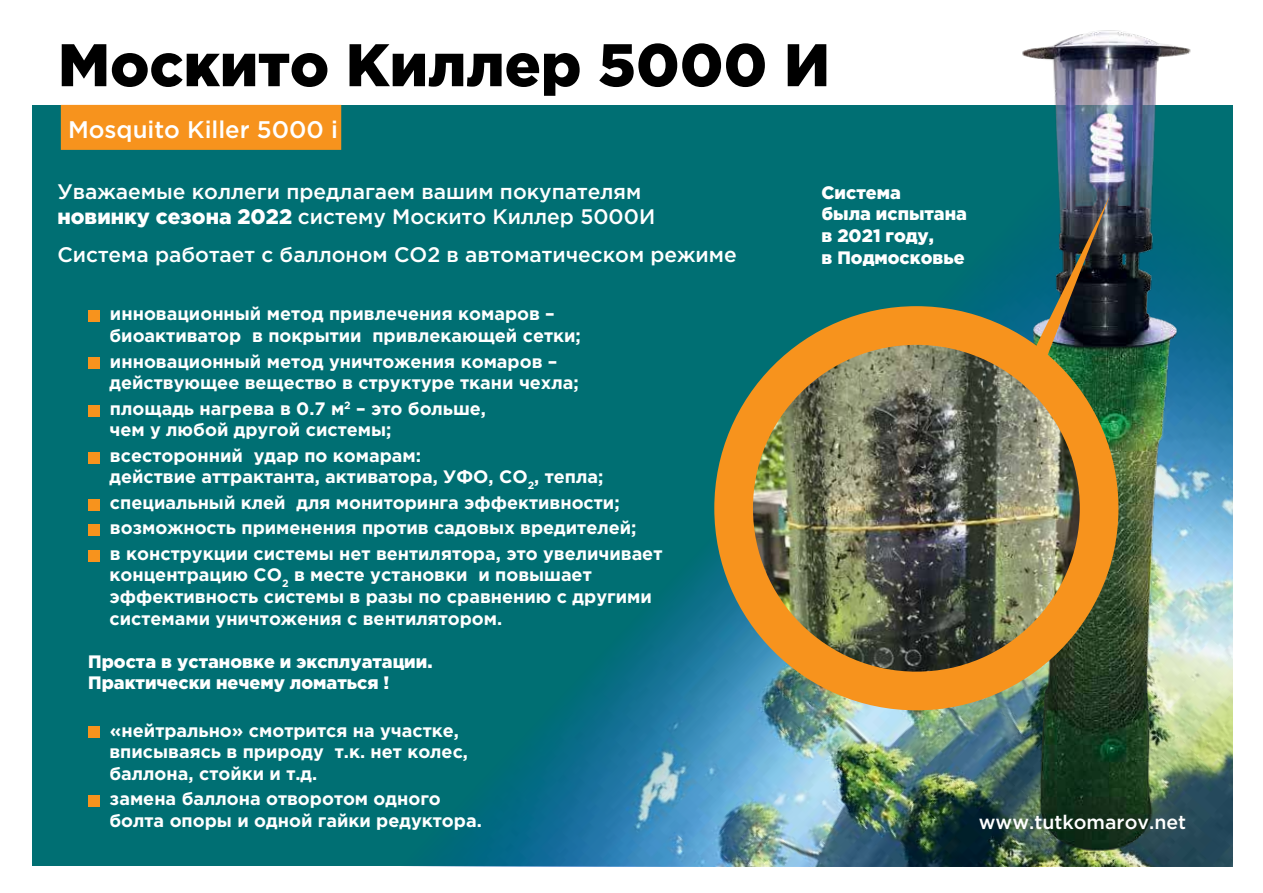
<style>
.page{position:relative;width:1263px;height:893px;background:#fff}
.page>*{position:absolute;margin:0;border:0;box-sizing:border-box;transform-origin:0 0}
.t1{font:900 60px "Gotham Pro";color:#000}
.t2{font:500 24px "Gotham Pro";color:#fff}
.t3{font:500 21px/25.2px "Gotham Pro";color:#fff}
.t4{font:500 19.5px "Gotham Pro";color:#fff}
.t5{font:700 18px/21.6px "Gotham Pro";color:#fff}
.t6{font:900 18px/21.6px "Gotham Pro";color:#fff}
.s1{font-weight:900}
</style>
<div class="page">
<div style="left:32px;top:105px;width:1200px;height:761px;background:#006f73"></div>
<img style="left:452px;top:306px;width:515px;height:560px">
<img style="left:967px;top:30px;width:266px;height:836px">
<div style="left:61px;top:105px;width:280px;height:45px;background:#f7931d"></div>
<img style="left:985px;top:196px;width:125px;height:254px">
<img style="left:734px;top:325px;width:365px;height:366px;border-radius:183px">
<div style="left:714px;top:306px;width:404px;height:404px;border:39px solid #f7931d;border-radius:50%"></div>
<div style="left:88px;top:311px;width:11px;height:11px;background:#f7931d"></div>
<div style="left:88px;top:358px;width:11px;height:11px;background:#f7931d"></div>
<div style="left:88px;top:405px;width:11px;height:11px;background:#f7931d"></div>
<div style="left:88px;top:452px;width:11px;height:11px;background:#f7931d"></div>
<div style="left:88px;top:499px;width:11px;height:11px;background:#f7931d"></div>
<div style="left:88px;top:525px;width:11px;height:11px;background:#f7931d"></div>
<div style="left:88px;top:550px;width:11px;height:11px;background:#f7931d"></div>
<div style="left:88px;top:727px;width:11px;height:11px;background:#f7931d"></div>
<div style="left:88px;top:795px;width:11px;height:12px;background:#f7931d"></div>
<h1 class="t1" style="left:58px;top:30px;width:773px">Москито Киллер 5000 И</h1>
<h2 class="t2" style="left:68px;top:116px;width:271px">Мosquito Killer 5000 i</h2>
<p class="t3" style="left:57px;top:178px;width:599px">Уважаемые коллеги предлагаем вашим покупателям <span class="s1">новинку сезона 2022</span> систему Москито Киллер 5000И</p>
<p class="t3" style="left:57px;top:241px;width:681px">Система работает с баллоном СО2 в автоматическом режиме</p>
<p class="t5" style="left:109px;top:303px;width:473px">инновационный метод привлечения комаров – биоактиватор в покрытии привлекающей сетки;</p>
<p class="t5" style="left:109px;top:350px;width:471px">инновационный метод уничтожения комаров – действующее вещество в структуре ткани чехла;</p>
<p class="t5" style="left:109px;top:397px;width:378px">площадь нагрева в 0.7 м<sup>2</sup> – это больше, чем у любой другой системы;</p>
<p class="t5" style="left:109px;top:444px;width:495px">всесторонний удар по комарам:<br>действие аттрактанта, активатора, УФО, СО<sub>2</sub>, тепла;</p>
<p class="t5" style="left:110px;top:489px;width:554px;line-height:25.5px">специальный клей для мониторинга эффективности; возможность применения против садовых вредителей;<br>в конструкции системы нет вентилятора, это увеличивает</p>
<p class="t5" style="left:109px;top:564px;width:544px">концентрацию СО<sub>2</sub> в месте установки и повышает эффективность системы в разы по сравнению с другими системами уничтожения с вентилятором.</p>
<p class="t6" style="left:88px;top:650px;width:346px">Проста в установке и эксплуатации.<br>Практически нечему ломаться !</p>
<p class="t5" style="left:109px;top:719px;width:360px">«нейтрально» смотрится на участке, вписываясь в природу т.к. нет колес, баллона, стойки и т.д.</p>
<p class="t5" style="left:109px;top:788px;width:374px">замена баллона отворотом одного болта опоры и одной гайки редуктора.</p>
<p class="t6" style="left:821px;top:181px;width:147px">Система<br>была испытана в 2021 году,<br>в Подмосковье</p>
<p class="t4" style="left:979px;top:811px;width:209px">www.tutkomarov.net</p>
</div>
